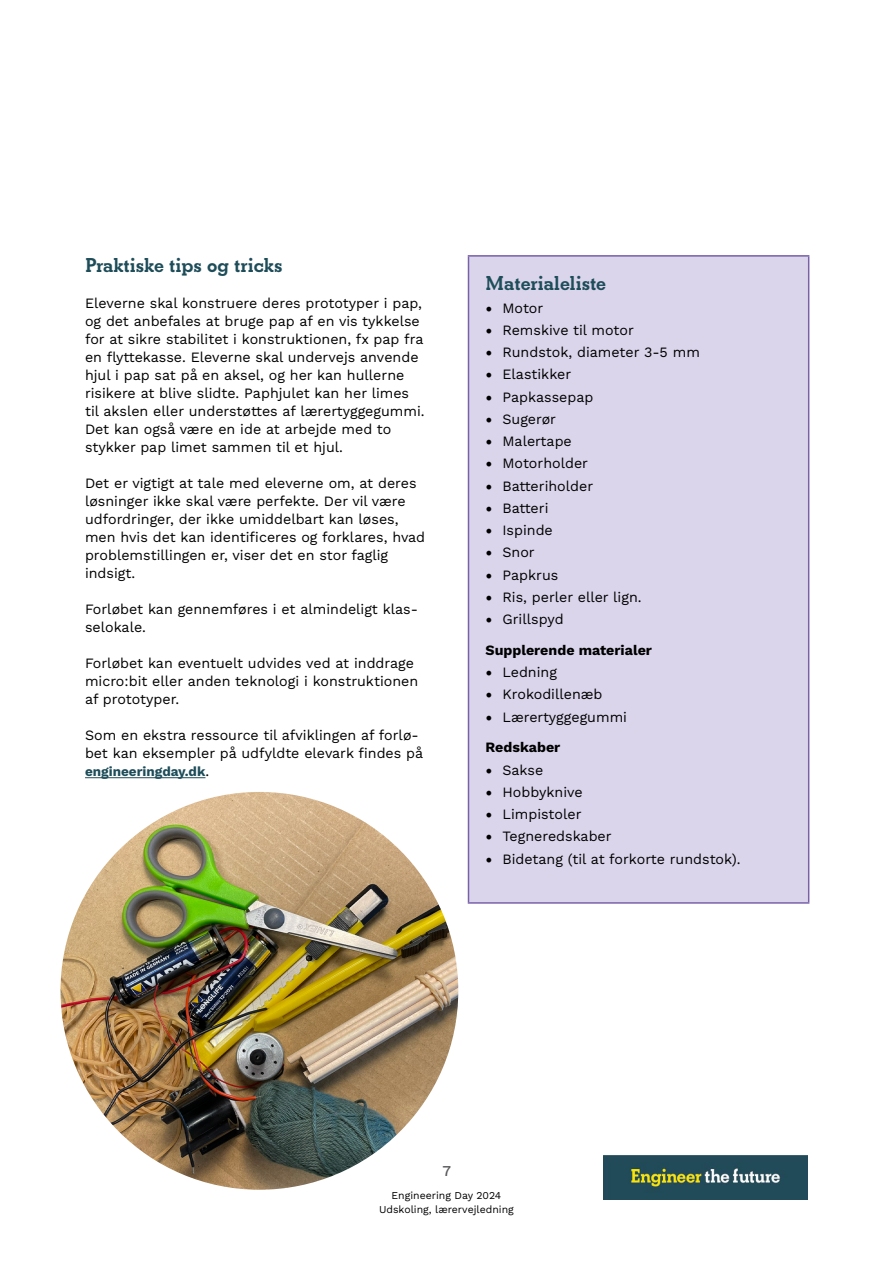
<style>
.page{position:relative;width:893px;height:1263px;background:#fff}
.page>*{position:absolute;margin:0;border:0;box-sizing:border-box;transform-origin:0 0}
.t1{font:700 21px "Beton EF";color:#1e4d5a}
.t2{font:500 15px "Work Sans";color:#58595b}
.t3{font:14.25px/18px "Work Sans";color:#000}
.t4{font:700 14.25px/30.8px "Work Sans";color:#000}
.t5{font:700 13.5px "Work Sans";color:#1e4d5a}
.t6{font:10.5px/13.5px "Work Sans";color:#000;text-align:center}
.s1{font-weight:400;font-size:14.25px;color:#000}
.s2{font-family:"Minion Pro";font-size:18px}
.s3{font-family:"Minion Pro";font-weight:400;font-size:18px}
.s4{font-weight:400}
.s5{font-weight:700}
</style>
<div class="page">
<img style="left:603px;top:1156px;width:205px;height:43px">
<hr style="left:85px;top:777px;width:120px;height:1px;background:#1e4d5a">
<div style="left:468px;top:256px;width:341px;height:647px;background:#dbd5eb"></div>
<hr style="left:468px;top:255px;width:341px;height:2px;background:#7961aa">
<hr style="left:468px;top:257px;width:1px;height:645px;background:#7961aa">
<hr style="left:808px;top:257px;width:1px;height:645px;background:#7961aa">
<hr style="left:468px;top:902px;width:341px;height:2px;background:#7961aa">
<img style="left:60px;top:792px;width:398px;height:398px;border-radius:199px">
<h1 class="t1" style="left:85px;top:253px;width:199px">Praktiske tips og tricks</h1>
<p class="t3" style="left:85px;top:294px;width:341px">Eleverne skal konstruere deres prototyper i pap, og det anbefales at bruge pap af en vis tykkelse for at sikre stabilitet i konstruktionen, fx pap fra en flyttekasse. Eleverne skal undervejs anvende hjul i pap sat på en aksel, og her kan hullerne risikere at blive slidte. Paphjulet kan her limes til akslen eller understøttes af lærertyggegummi.<br>Det kan også være en ide at arbejde med to stykker pap limet sammen til et hjul.</p>
<p class="t3" style="left:85px;top:474px;width:342px">Det er vigtigt at tale med eleverne om, at deres løsninger ikke skal være perfekte. Der vil være udfordringer, der ikke umiddelbart kan løses, men hvis det kan identificeres og forklares, hvad problemstillingen er, viser det en stor faglig indsigt.</p>
<p class="t3" style="left:85px;top:600px;width:335px">Forløbet kan gennemføres i et almindeligt klas&shy;selokale.</p>
<p class="t3" style="left:85px;top:654px;width:335px">Forløbet kan eventuelt udvides ved at inddrage micro:bit eller anden teknologi i konstruktionen af prototyper.</p>
<p class="t3" style="left:85px;top:726px;width:340px">Som en ekstra ressource til afviklingen af forlø&shy;bet kan eksempler på udfyldte elevark findes på</p>
<p class="t5" style="left:85px;top:761px;width:126px">engineeringday.dk<span class="s1">.</span></p>
<h1 class="t1" style="left:485px;top:271px;width:122px">Materialeliste</h1>
<p class="t3" style="left:485px;top:298px;width:59px"><span class="s2">•</span> Motor</p>
<p class="t3" style="left:485px;top:320px;width:150px"><span class="s2">•</span> Remskive til motor</p>
<p class="t3" style="left:485px;top:343px;width:216px"><span class="s2">•</span> Rundstok, diameter 3-5 mm</p>
<p class="t3" style="left:485px;top:365px;width:87px"><span class="s2">•</span> Elastikker</p>
<p class="t3" style="left:485px;top:387px;width:109px"><span class="s2">•</span> Papkassepap</p>
<p class="t3" style="left:485px;top:409px;width:72px"><span class="s2">•</span> Sugerør</p>
<p class="t3" style="left:485px;top:432px;width:88px"><span class="s2">•</span> Malertape</p>
<p class="t3" style="left:485px;top:454px;width:104px"><span class="s2">•</span> Motorholder</p>
<p class="t3" style="left:485px;top:476px;width:109px"><span class="s2">•</span> Batteriholder</p>
<p class="t3" style="left:485px;top:498px;width:64px"><span class="s2">•</span> Batteri</p>
<p class="t3" style="left:485px;top:521px;width:69px"><span class="s2">•</span> Ispinde</p>
<p class="t3" style="left:485px;top:543px;width:51px"><span class="s2">•</span> Snor</p>
<p class="t3" style="left:485px;top:565px;width:74px"><span class="s2">•</span> Papkrus</p>
<p class="t3" style="left:485px;top:587px;width:158px"><span class="s2">•</span> Ris, perler eller lign.</p>
<p class="t4" style="left:485px;top:603px;width:168px"><span class="s3">•</span> <span class="s4">Grillspyd<br></span>Supplerende materialer</p>
<p class="t3" style="left:485px;top:663px;width:73px"><span class="s2">•</span> Ledning</p>
<p class="t3" style="left:485px;top:685px;width:119px"><span class="s2">•</span> Krokodillenæb</p>
<p class="t3" style="left:485px;top:701px;width:143px;line-height:30.8px"><span class="s2">•</span> Lærertyggegummi<br><span class="s5">Redskaber</span></p>
<p class="t3" style="left:485px;top:760px;width:59px"><span class="s2">•</span> Sakse</p>
<p class="t3" style="left:485px;top:782px;width:99px"><span class="s2">•</span> Hobbyknive</p>
<p class="t3" style="left:485px;top:805px;width:98px"><span class="s2">•</span> Limpistoler</p>
<p class="t3" style="left:485px;top:827px;width:128px"><span class="s2">•</span> Tegneredskaber</p>
<p class="t3" style="left:485px;top:849px;width:257px"><span class="s2">•</span> Bidetang (til at forkorte rundstok).</p>
<p class="t2" style="left:442px;top:1159px;width:10px">7</p>
<p class="t6" style="left:379px;top:1188px;width:136px">Engineering Day 2024<br>Udskoling, lærervejledning</p>
</div>
